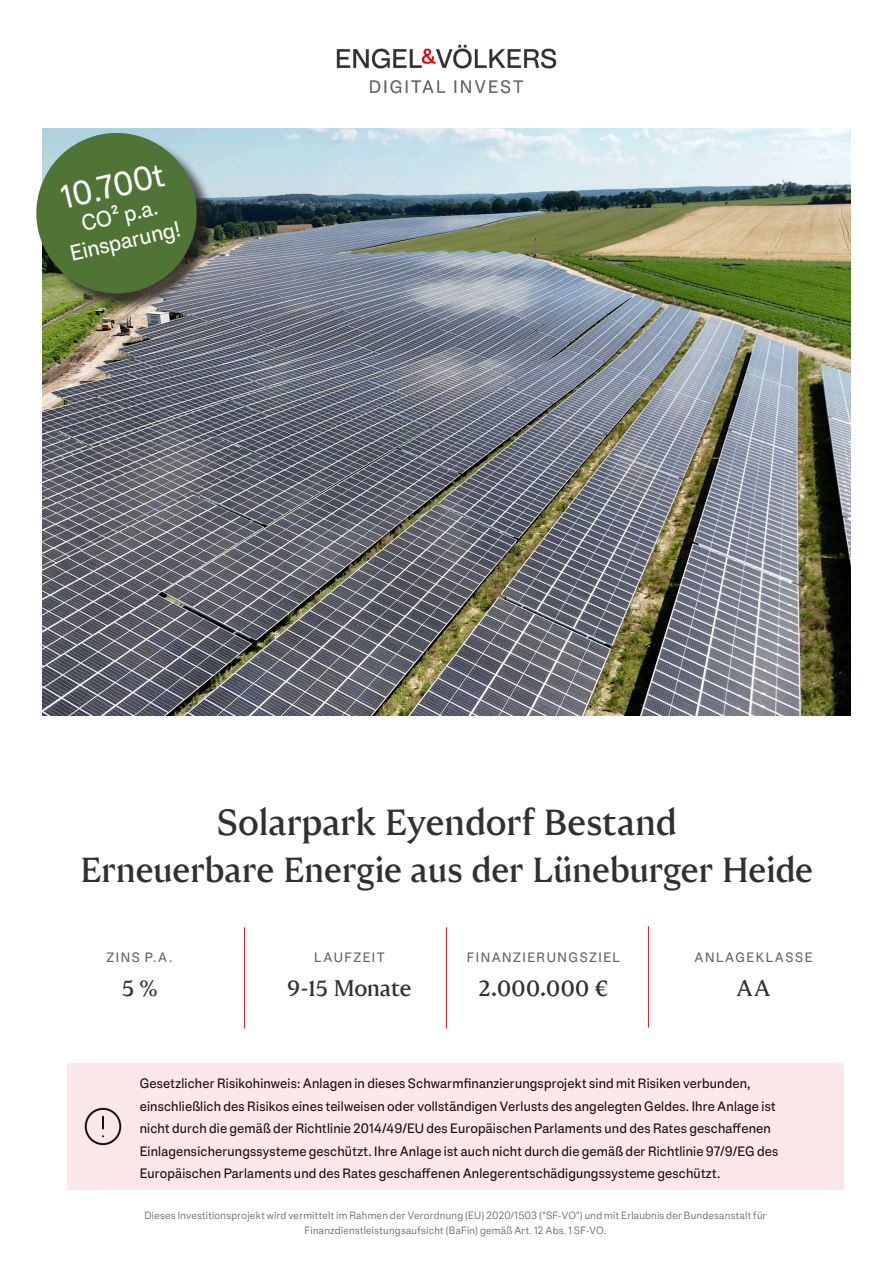
<style>
.page{position:relative;width:893px;height:1263px;background:#fff}
.page>*{position:absolute;margin:0;border:0;box-sizing:border-box;transform-origin:0 0}
.t1{font:700 36px "Engel Voelkers Head";color:#312f30}
.t2{font:700 34.5px "Engel Voelkers Head";color:#312f30}
.t3{font:33px "Engel Voelkers Text";color:#fff}
.t4{font:700 22.5px "Engel Voelkers Head";letter-spacing:-.01em;color:#312f30}
.t5{font:21.9px/26.4px "Engel Voelkers Text";color:#fff;text-align:center}
.t6{font:13.5px/22.5px "Engel Voelkers Text";letter-spacing:.01em;color:#1d090b}
.t7{font:13.5px "Engel Voelkers Text";letter-spacing:.115em;color:#636366}
.t8{font:300 10.5px/14.7px "Engel Voelkers Text";letter-spacing:.02em;color:#636366;text-align:center}
</style>
<div class="page">
<hr style="left:244px;top:927px;width:1px;height:101px;background:#ee1d23">
<img style="left:43px;top:128px;width:807px;height:587px">
<img style="left:336px;top:44px;width:221px;height:50px">
<hr style="left:648px;top:926px;width:1px;height:101px;background:#ee1d23">
<hr style="left:446px;top:927px;width:1px;height:101px;background:#ee1d23">
<div style="left:67px;top:1063px;width:776px;height:127px;background:#fae7e9"></div>
<img style="left:84px;top:1107px;width:38px;height:39px">
<div style="left:39px;top:135px;width:176px;height:177px;background:#231f20;opacity:.75"></div>
<svg style="left:36px;top:128px;width:169px;height:173px"></svg>
<p class="t3" style="left:57px;top:177px;width:107px;rotate:-13deg">10.700t</p>
<p class="t5" style="left:62px;top:215px;width:114px;rotate:-13deg">CO2 p.a.<br>Einsparung!</p>
<p class="t1" style="left:216px;top:800px;width:461px">Solarpark Eyendorf Bestand</p>
<p class="t2" style="left:80px;top:848px;width:734px">Erneuerbare Energie aus der Lüneburger Heide</p>
<p class="t7" style="left:107px;top:949px;width:67px">ZINS P.A.</p>
<p class="t7" style="left:314px;top:949px;width:72px">LAUFZEIT</p>
<p class="t4" style="left:122px;top:974px;width:37px">5 %</p>
<p class="t4" style="left:288px;top:974px;width:125px">9-15 Monate</p>
<p class="t7" style="left:467px;top:949px;width:154px">FINANZIERUNGSZIEL</p>
<p class="t7" style="left:694px;top:949px;width:120px">ANLAGEKLASSE</p>
<p class="t4" style="left:478px;top:974px;width:131px">2.000.000 €</p>
<p class="t4" style="left:736px;top:974px;width:36px">AA</p>
<p class="t6" style="left:140px;top:1072px;width:640px">Gesetzlicher Risikohinweis: Anlagen in dieses Schwarmfinanzierungsprojekt sind mit Risiken verbunden, einschließlich des Risikos eines teilweisen oder vollständigen Verlusts des angelegten Geldes. Ihre Anlage ist nicht durch die gemäß der Richtlinie 2014/49/EU des Europäischen Parlaments und des Rates geschaffenen Einlagensicherungssysteme geschützt. Ihre Anlage ist auch nicht durch die gemäß der Richtlinie 97/9/EG des Europäischen Parlaments und des Rates geschaffenen Anlegerentschädigungssysteme geschützt.</p>
<p class="t8" style="left:144px;top:1208px;width:624px">Dieses Investitionsprojekt wird vermittelt im Rahmen der Verordnung (EU) 2020/1503 ("SF-VO") und mit Erlaubnis der Bundesanstalt für<br>Finanzdienstleistungsaufsicht (BaFin) gemäß Art. 12 Abs. 1 SF-VO.</p>
</div>
